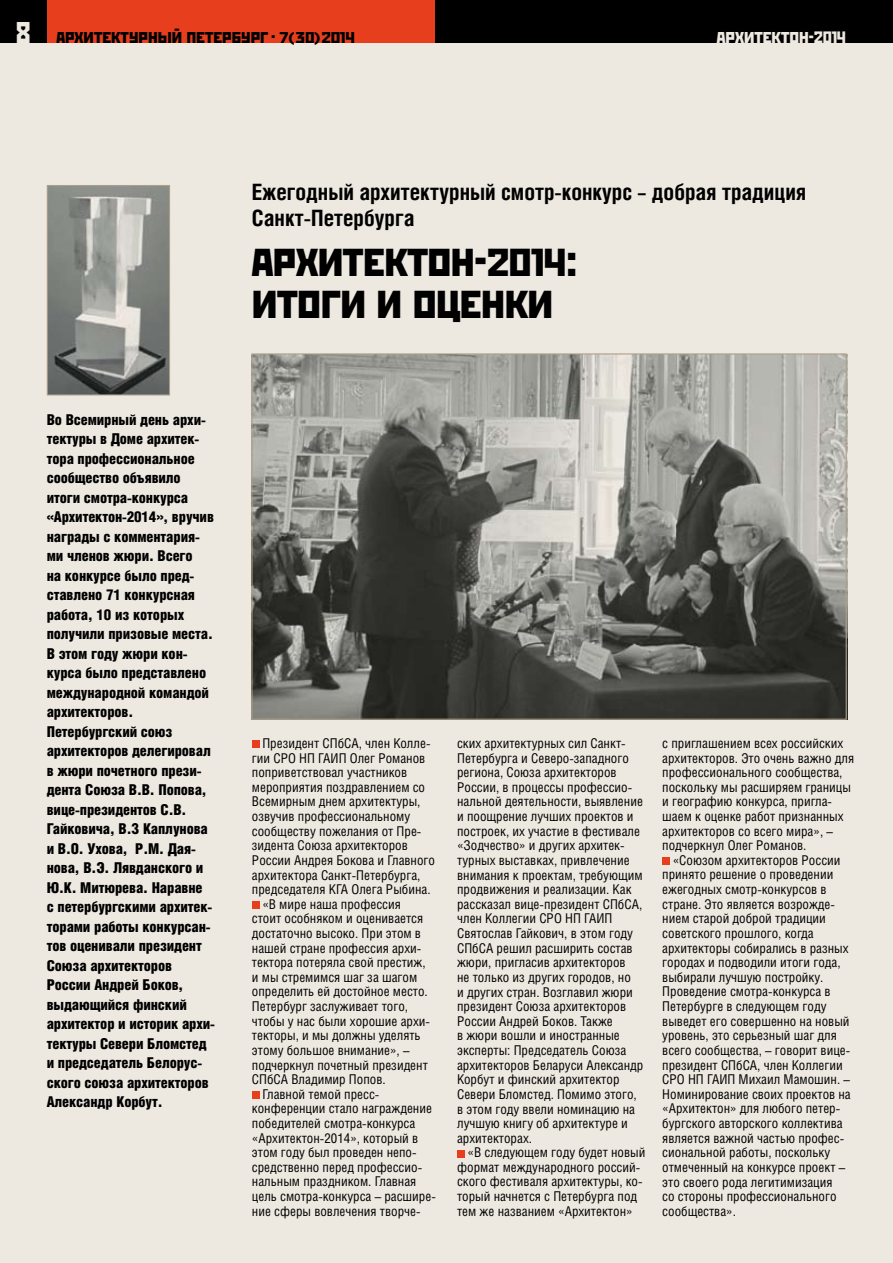
<style>
.page{position:relative;width:893px;height:1263px;background:#eee9e0}
.page>*{position:absolute;margin:0;border:0;box-sizing:border-box;transform-origin:0 0}
.t1{font:49.5px/42px "Stenberg C";letter-spacing:-.01em;color:#000}
.t2{font:30px "Stenberg C";color:#eee9e0}
.t3{font:700 22.5px/25.5px "Helios Cond";color:#000}
.t4{font:19.95px "Stenberg C";color:#000}
.t5{font:19.95px "Stenberg C";color:#eee9e0}
.t6{font:15.75px "Stenberg C";letter-spacing:-.015em;color:#000;scale:1.22 1}
.t7{font:900 15px/19.5px "Helios Cond";letter-spacing:-.01em;color:#000}
.t8{font:13.5px/14.5px "Helios Cond";color:#000}
.s1{font-size:16.5px}
.s2{font-size:39px}
</style>
<div class="page">
<div style="left:47px;top:0;width:389px;height:43px;background:#e73f1e"></div>
<div style="left:436px;top:0;width:457px;height:43px;background:#000"></div>
<div style="left:0;top:0;width:47px;height:43px;background:#000"></div>
<div style="left:252px;top:741px;width:7px;height:7px;background:#e73f1e"></div>
<div style="left:252px;top:901px;width:7px;height:8px;background:#e73f1e"></div>
<div style="left:252px;top:1091px;width:7px;height:8px;background:#e73f1e"></div>
<div style="left:457px;top:1150px;width:7px;height:7px;background:#e73f1e"></div>
<img style="left:49px;top:187px;width:119px;height:206px">
<div style="left:47px;top:185px;width:123px;height:210px;border:1px solid #ab9f89"></div>
<div style="left:662px;top:858px;width:7px;height:7px;background:#e73f1e"></div>
<img style="left:253px;top:355px;width:592px;height:363px">
<h2 class="t2" style="left:16px;top:15px;width:17px">8</h2>
<p class="t6" style="left:279px;top:28px;width:63px">7(30)2014</p>
<h3 class="t5" style="left:717px;top:25px;width:131px">архитектон-<span class="s1">2014</span></h3>
<h3 class="t4" style="left:56px;top:25px;width:220px">архитектурный петербург .</h3>
<p class="t7" style="left:47px;top:409px;width:170px">Во Всемирный день архи&shy;тектуры в Доме архитек&shy;тора профессиональное сообщество объявило итоги смотра-конкурса «Архитектон-2014», вручив награды с комментария&shy;ми членов жюри. Всего<br>на конкурсе было пред&shy;ставлено 71 конкурсная работа, 10 из которых получили призовые места.<br>В этом году жюри кон&shy;курса было представлено международной командой архитекторов.<br>Петербургский союз архитекторов делегировал в жюри почетного прези&shy;дента Союза В.В. Попова, вице-президентов С.В.<br>Гайковича, В.З Каплунова и В.О. Ухова, Р.М. Дая&shy;нова, В.Э. Лявданского и<br>Ю.К. Митюрева. Наравне<br>с петербургскими архитек&shy;торами работы конкурсан&shy;тов оценивали президент<br>Союза архитекторов<br>России Андрей Боков, выдающийся финский архитектор и историк архи&shy;тектуры Севери Бломстед и председатель Белорус&shy;ского союза архитекторов<br>Александр Корбут.</p>
<h3 class="t3" style="left:252px;top:179px;width:556px">Ежегодный архитектурный смотр-конкурс – добрая традиция<br>Санкт-Петербурга</h3>
<h1 class="t1" style="left:252px;top:236px;width:327px">архитектон-<span class="s2">2014</span>: итоги и оценки</h1>
<p class="t8" style="left:262px;top:735px;width:170px">Президент СПбСА, член Колле-</p>
<p class="t8" style="left:252px;top:750px;width:175px">гии СРО НП ГАИП Олег Романов</p>
<p class="t8" style="left:252px;top:765px;width:157px">поприветствовал участников</p>
<p class="t8" style="left:252px;top:779px;width:175px">мероприятия поздравлением со</p>
<p class="t8" style="left:252px;top:794px;width:170px">Всемирным днем архитектуры,</p>
<p class="t8" style="left:252px;top:809px;width:160px">озвучив профессиональному</p>
<p class="t8" style="left:252px;top:823px;width:171px">сообществу пожелания от Пре-</p>
<p class="t8" style="left:252px;top:838px;width:157px">зидента Союза архитекторов</p>
<p class="t8" style="left:252px;top:852px;width:185px">России Андрея Бокова и Главного</p>
<p class="t8" style="left:252px;top:867px;width:170px">архитектора Санкт-Петербурга,</p>
<p class="t8" style="left:252px;top:882px;width:180px">председателя КГА Олега Рыбина.</p>
<p class="t8" style="left:262px;top:896px;width:140px">«В мире наша профессия</p>
<p class="t8" style="left:252px;top:911px;width:173px">стоит особняком и оценивается</p>
<p class="t8" style="left:252px;top:925px;width:171px">достаточно высоко. При этом в</p>
<p class="t8" style="left:252px;top:940px;width:171px">нашей стране профессия архи-</p>
<p class="t8" style="left:252px;top:955px;width:175px">тектора потеряла свой престиж,</p>
<p class="t8" style="left:252px;top:969px;width:167px">и мы стремимся шаг за шагом</p>
<p class="t8" style="left:252px;top:984px;width:177px">определить ей достойное место.</p>
<p class="t8" style="left:252px;top:999px;width:158px">Петербург заслуживает того,</p>
<p class="t8" style="left:252px;top:1013px;width:180px">чтобы у нас были хорошие архи-</p>
<p class="t8" style="left:252px;top:1028px;width:170px">текторы, и мы должны уделять</p>
<p class="t8" style="left:252px;top:1042px;width:159px">этому большое внимание», –</p>
<p class="t8" style="left:252px;top:1057px;width:177px">подчеркнул почетный президент</p>
<p class="t8" style="left:252px;top:1072px;width:135px">СПбСА Владимир Попов.</p>
<p class="t8" style="left:262px;top:1086px;width:118px">Главной темой пресс-</p>
<p class="t8" style="left:252px;top:1101px;width:182px">конференции стало награждение</p>
<p class="t8" style="left:252px;top:1115px;width:165px">победителей смотра-конкурса</p>
<p class="t8" style="left:252px;top:1130px;width:168px">«Архитектон-2014», который в</p>
<p class="t8" style="left:252px;top:1145px;width:166px">этом году был проведен непо-</p>
<p class="t8" style="left:252px;top:1159px;width:172px">средственно перед профессио-</p>
<p class="t8" style="left:252px;top:1174px;width:166px">нальным праздником. Главная</p>
<p class="t8" style="left:252px;top:1189px;width:185px">цель смотра-конкурса – расшире-</p>
<p class="t8" style="left:252px;top:1203px;width:170px">ние сферы вовлечения творче-</p>
<p class="t8" style="left:457px;top:736px;width:188px">ских архитектурных сил Санкт-<br>Петербурга и Северо-западного региона, Союза архитекторов<br>России, в процессы профессио&shy;нальной деятельности, выявление и поощрение лучших проектов и построек, их участие в фестивале «Зодчество» и других архитек&shy;турных выставках, привлечение внимания к проектам, требующим продвижения и реализации. Как рассказал вице-президент СПбСА, член Коллегии СРО НП ГАИП<br>Святослав Гайкович, в этом году<br>СПбСА решил расширить состав жюри, пригласив архитекторов<br>не только из других городов, но<br>и других стран. Возглавил жюри президент Союза архитекторов<br>России Андрей Боков. Также<br>в жюри вошли и иностранные эксперты: Председатель Союза архитекторов Беларуси Александр<br>Корбут и финский архитектор<br>Севери Бломстед. Помимо этого, в этом году ввели номинацию на лучшую книгу об архитектуре и архитекторах.</p>
<p class="t8" style="left:457px;top:1145px;width:190px;text-indent:10px">«В следующем году будет новый формат международного россий&shy;ского фестиваля архитектуры, ко&shy;торый начнется с Петербурга под тем же названием «Архитектон»</p>
<p class="t8" style="left:662px;top:735px;width:193px">с приглашением всех российских архитекторов. Это очень важно для профессионального сообщества, поскольку мы расширяем границы и географию конкурса, пригла&shy;шаем к оценке работ признанных архитекторов со всего мира», – подчеркнул Олег Романов.</p>
<p class="t8" style="left:662px;top:852px;width:190px;text-indent:10px">«Союзом архитекторов России принято решение о проведении ежегодных смотр-конкурсов в стране. Это является возрожде&shy;нием старой доброй традиции советского прошлого, когда архитекторы собирались в разных городах и подводили итоги года, выбирали лучшую постройку.<br>Проведение смотра-конкурса в<br>Петербурге в следующем году выведет его совершенно на новый уровень, это серьезный шаг для всего сообщества, – говорит вице&shy;президент СПбСА, член Коллегии<br>СРО НП ГАИП Михаил Мамошин. –<br>Номинирование своих проектов на «Архитектон» для любого петер&shy;бургского авторского коллектива является важной частью профес&shy;сиональной работы, поскольку отмеченный на конкурсе проект – это своего рода легитимизация<br>со стороны профессионального сообщества».</p>
</div>
